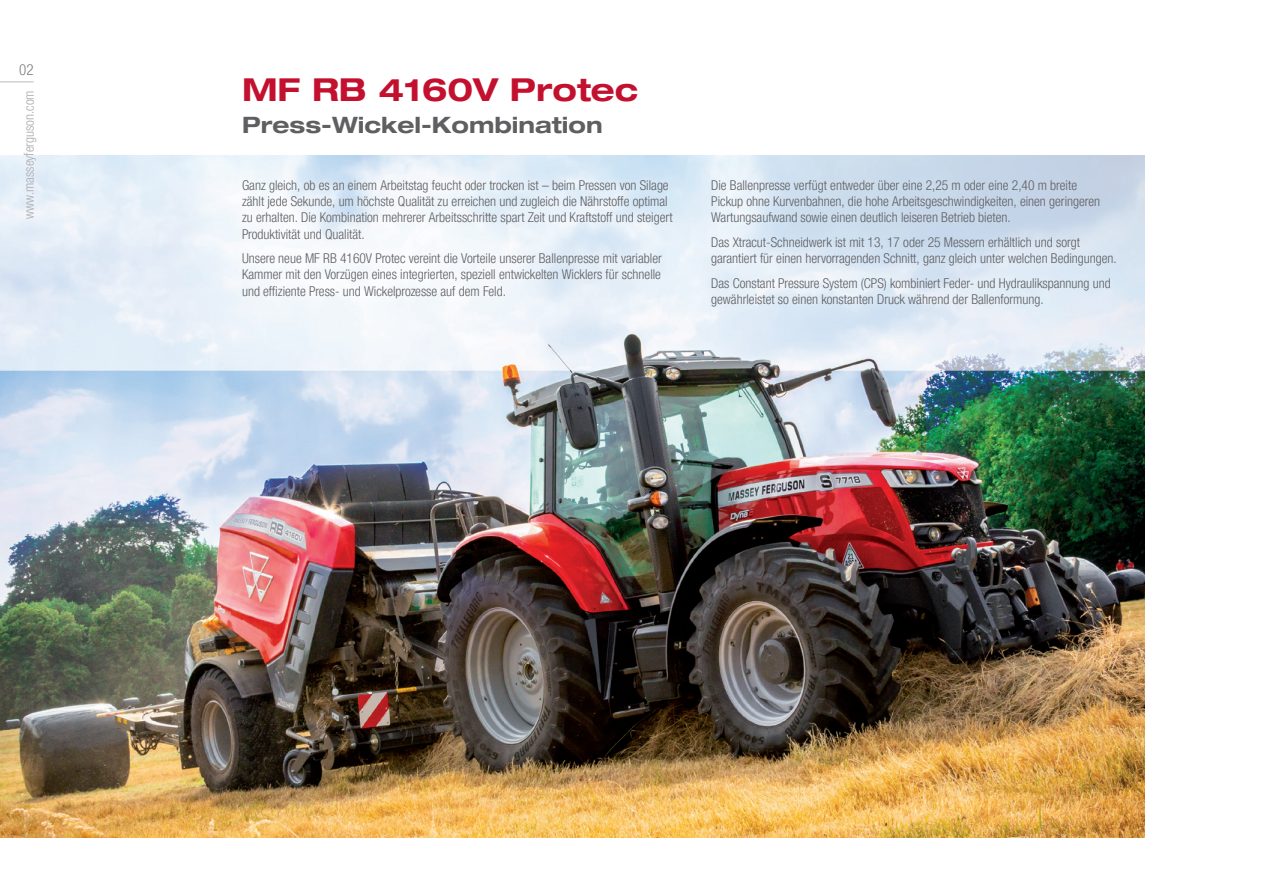
<style>
.page{position:relative;width:1263px;height:893px;background:#fff}
.page>*{position:absolute;margin:0;border:0;box-sizing:border-box;transform-origin:0 0}
.Heading{font:700 expanded 31.5px "Helvetica Neue LTW1 G";color:#c3102f}
.t1{font:700 expanded 22.5px "Helvetica Neue LTW1 G";color:#5f5f62}
.t2{font:300 condensed 15px "Helvetica Neue LTW1 G";color:#7d7f82}
.Body{font:300 condensed 13.5px/16.2px "Helvetica Neue LTW1 G";color:#5f5f62}
.t3{font:300 condensed 13.5px "Helvetica Neue LTW1 G";color:#abacb0}
</style>
<div class="page">
<img style="left:0;top:155px;width:1145px;height:683px">
<hr style="left:0;top:81px;width:34px;height:1px;background:#babbbe">
<p class="t2" style="left:19px;top:61px;width:16px">02</p>
<p class="t3" style="left:21px;top:219px;width:130px;rotate:-90deg">www.masseyferguson.com</p>
<p class="Heading" style="left:242px;top:69px;width:398px">MF RB 4160V Protec</p>
<p class="t1" style="left:242px;top:110px;width:362px">Press-Wickel-Kombination</p>
<p class="Body" style="left:242px;top:177px;width:432px">Ganz gleich, ob es an einem Arbeitstag feucht oder trocken ist – beim Pressen von Silage zählt jede Sekunde, um höchste Qualität zu erreichen und zugleich die Nährstoffe optimal zu erhalten. Die Kombination mehrerer Arbeitsschritte spart Zeit und Kraftstoff und steigert Produktivität und Qualität.</p>
<p class="Body" style="left:242px;top:250px;width:421px;text-align:justify">Unsere neue MF RB 4160V Protec vereint die Vorteile unserer Ballenpresse mit variabler Kammer mit den Vorzügen eines integrierten, speziell entwickelten Wicklers für schnelle und effiziente Press- und Wickelprozesse auf dem Feld.</p>
<p class="Body" style="left:711px;top:177px;width:390px">Die Ballenpresse verfügt entweder über eine 2,25 m oder eine 2,40 m breite<br>Pickup ohne Kurvenbahnen, die hohe Arbeitsgeschwindigkeiten, einen geringeren<br>Wartungsaufwand sowie einen deutlich leiseren Betrieb bieten.</p>
<p class="Body" style="left:711px;top:234px;width:407px">Das Xtracut-Schneidwerk ist mit 13, 17 oder 25 Messern erhältlich und sorgt garantiert für einen hervorragenden Schnitt, ganz gleich unter welchen Bedingungen.</p>
<p class="Body" style="left:711px;top:275px;width:401px">Das Constant Pressure System (CPS) kombiniert Feder- und Hydraulikspannung und gewährleistet so einen konstanten Druck während der Ballenformung.</p>
</div>
